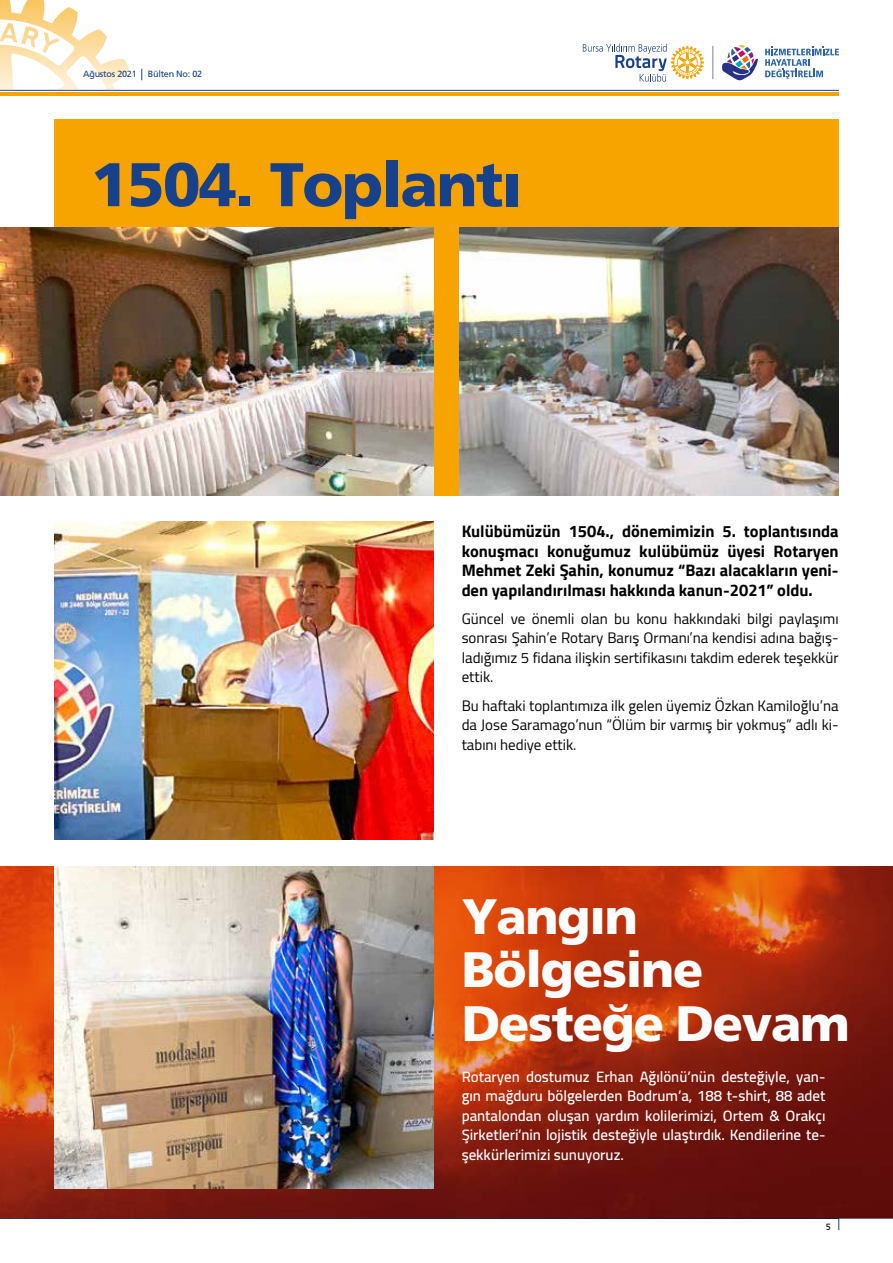
<style>
.page{position:relative;width:893px;height:1263px;background:#fff}
.page>*{position:absolute;margin:0;border:0;box-sizing:border-box;transform-origin:0 0}
.t1{font:900 61.5px "Frutiger";letter-spacing:-.025em;color:#17418a}
.t2{font:900 49.8px/53.4px "Frutiger";letter-spacing:-.025em;color:#fff}
.t3{font:700 16.5px/19.5px "Cairo";color:#000;text-align:justify}
.t4{font:15px/19.5px "Cairo";color:#000;text-align:justify}
.t5{font:600 15px/19.5px "Cairo";color:#fff;text-align:justify}
.t6{font:9px "Frutiger";letter-spacing:-.025em;color:#17418a}
.t7{font:9px "Frutiger";color:#000}
</style>
<div class="page">
<hr style="left:0;top:92px;width:839px;height:3px;background:#f7a400">
<hr style="left:0;top:90px;width:839px;height:1px;background:#17418a">
<hr style="left:0;top:1218px;width:839px;height:1px;background:#17418a">
<hr style="left:712px;top:46px;width:1px;height:33px;background:#9c9a9c">
<svg style="left:765px;top:47px;width:74px;height:32px"></svg>
<svg style="left:722px;top:45px;width:36px;height:36px"></svg>
<svg style="left:583px;top:44px;width:121px;height:38px"></svg>
<svg style="left:0;top:0;width:146px;height:90px"></svg>
<div style="left:54px;top:119px;width:785px;height:376px;background:#f7a400"></div>
<img style="left:0;top:228px;width:433px;height:267px">
<img style="left:459px;top:228px;width:380px;height:267px">
<img style="left:54px;top:521px;width:379px;height:319px">
<img style="left:0;top:866px;width:893px;height:352px">
<img style="left:54px;top:866px;width:379px;height:322px">
<p class="t6" style="left:83px;top:69px;width:121px">Ağustos 2021 Bülten No: 02</p>
<h1 class="t1" style="left:91px;top:147px;width:433px">1504. Toplantı</h1>
<p class="t3" style="left:462px;top:522px;width:378px">Kulübümüzün 1504., dönemimizin 5. toplantısında konuşmacı konuğumuz kulübümüz üyesi Rotaryen Mehmet Zeki Şahin, konumuz “Bazı alacakların yeni&shy;den yapılandırılması hakkında kanun-2021” oldu.</p>
<p class="t4" style="left:462px;top:609px;width:378px">Güncel ve önemli olan bu konu hakkındaki bilgi paylaşımı sonrası Şahin’e Rotary Barış Ormanı’na kendisi adına bağış&shy;ladığımız 5 fidana ilişkin sertifikasını takdim ederek teşekkür ettik.</p>
<p class="t4" style="left:462px;top:695px;width:378px">Bu haftaki toplantımıza ilk gelen üyemiz Özkan Kamiloğlu’na da Jose Saramago’nun “Ölüm bir varmış bir yokmuş” adlı ki&shy;tabını hediye ettik.</p>
<h2 class="t2" style="left:462px;top:889px;width:390px">Yangın<br>Bölgesine<br>Desteğe Devam</h2>
<p class="t5" style="left:462px;top:1067px;width:365px">Rotaryen dostumuz Erhan Ağılönü’nün desteğiyle, yan&shy;gın mağduru bölgelerden Bodrum’a, 188 t-shirt, 88 adet pantalondan oluşan yardım kolilerimizi, Ortem &amp; Orakçı Şirketleri’nin lojistik desteğiyle ulaştırdık. Kendilerine te&shy;şekkürlerimizi sunuyoruz.</p>
<p class="t7" style="left:826px;top:1222px;width:7px">5</p>
</div>
